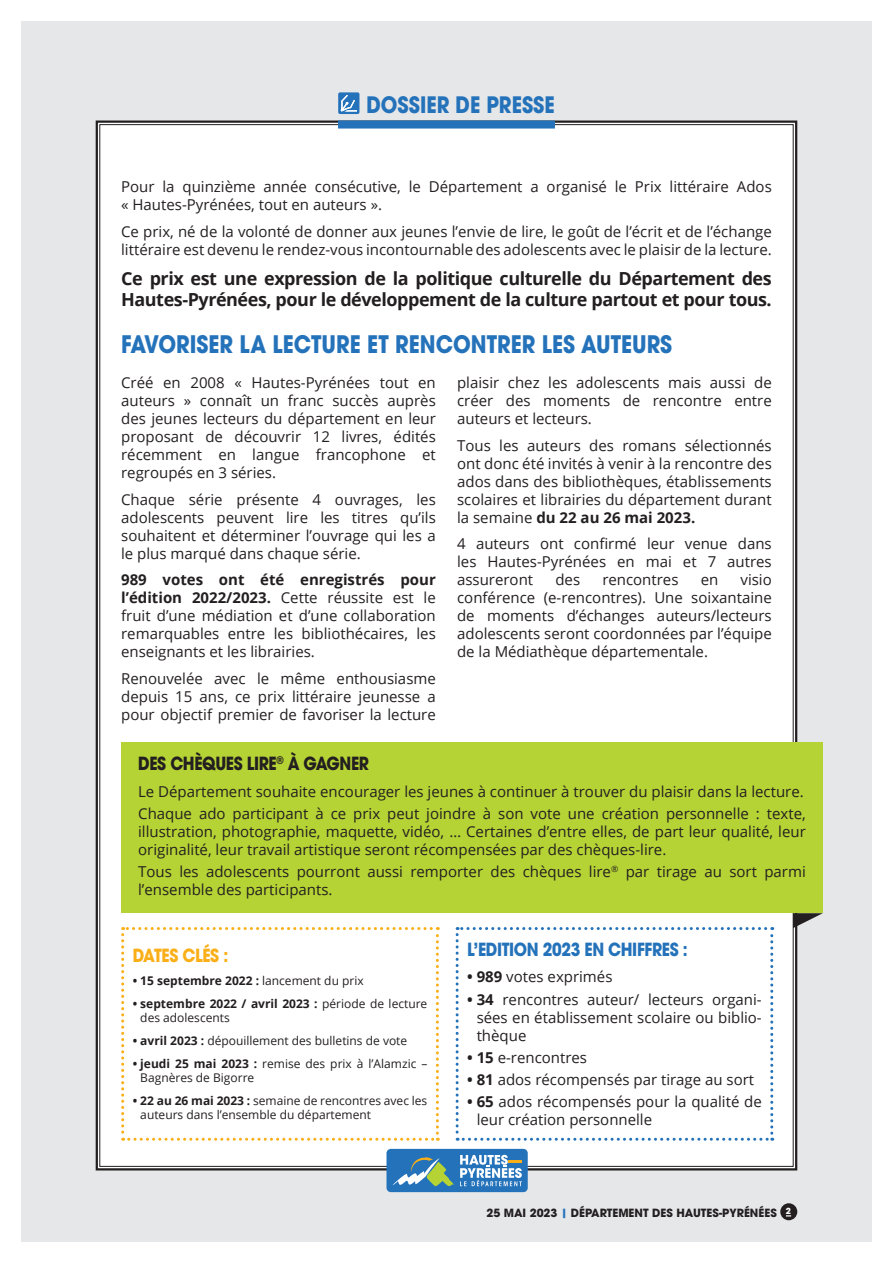
<style>
.page{position:relative;width:893px;height:1263px;background:#fff}
.page>*{position:absolute;margin:0;border:0;box-sizing:border-box;transform-origin:0 0}
.t1{font:700 24px "ITC Avant Garde Pro";color:#2472ba;scale:.87 1}
.t2{font:700 22.5px "ITC Avant Garde Pro";color:#2472ba;scale:.87 1}
.t3{font:700 18px/21.6px "Open Sans";letter-spacing:-.025em;color:#231f20}
.t4{font:700 18px "ITC Avant Garde Pro";letter-spacing:-.025em;color:#2472ba;scale:.87 1}
.t5{font:700 18px "ITC Avant Garde Pro";letter-spacing:-.025em;color:#231f20;scale:.87 1}
.t6{font:700 18px "ITC Avant Garde Pro";letter-spacing:-.025em;color:#faaf18;scale:.87 1}
.t7{font:15px/18px "Open Sans";color:#231f20;text-align:justify}
.t8{font:12px/14.4px "Open Sans";color:#231f20}
.t9{font:700 12px "Open Sans";color:#231f20}
.t10{font:700 11.25px "ITC Avant Garde Pro";color:#231f20}
.s1{font-weight:700}
.s2{font-weight:400}
.s3{color:#2472ba}
</style>
<div class="page">
<div style="left:21px;top:21px;width:851px;height:1221px;background:#e6e7e9"></div>
<div style="left:95px;top:120px;width:703px;height:1051px;background:#fff"></div>
<div style="left:338px;top:120px;width:217px;height:9px;background:#2472ba"></div>
<div style="left:338px;top:92px;width:21px;height:22px;border:2px solid #2472ba"></div>
<svg style="left:341px;top:95px;width:16px;height:17px"></svg>
<div style="left:780px;top:1203px;width:17px;height:17px;background:#231f20;border-radius:50%"></div>
<div style="left:386px;top:1149px;width:142px;height:43px;background:#2472ba;border-radius:4px"></div>
<svg style="left:460px;top:1155px;width:62px;height:31px"></svg>
<svg style="left:392px;top:1157px;width:62px;height:29px"></svg>
<svg style="left:793px;top:913px;width:30px;height:15px"></svg>
<div style="left:121px;top:742px;width:702px;height:171px;background:#b5d334"></div>
<div style="left:121px;top:927px;width:318px;height:214px;background:#fff"></div>
<div style="left:456px;top:927px;width:317px;height:214px;background:#fff"></div>
<h2 class="t2" style="left:366px;top:89px;width:218px">DOSSIER DE PRESSE</h2>
<p class="t7" style="left:121px;top:177px;width:652px">Pour la quinzième année consécutive, le Département a organisé le Prix littéraire Ados « Hautes-Pyrénées, tout en auteurs ».</p>
<p class="t7" style="left:121px;top:222px;width:652px">Ce prix, né de la volonté de donner aux jeunes l’envie de lire, le goût de l’écrit et de l’échange littéraire est devenu le rendez-vous incontournable des adolescents avec le plaisir de la lecture.</p>
<p class="t3" style="left:121px;top:267px;width:652px">Ce prix est une expression de la politique culturelle du Département des<br>Hautes-Pyrénées, pour le développement de la culture partout et pour tous.</p>
<h1 class="t1" style="left:121px;top:328px;width:635px">FAVORISER LA LECTURE ET RENCONTRER LES AUTEURS</h1>
<p class="t7" style="left:121px;top:373px;width:316px">Créé en 2008 « Hautes-Pyrénées tout en auteurs » connaît un franc succès auprès des jeunes lecteurs du département en leur proposant de découvrir 12 livres, édités récemment en langue francophone et regroupés en 3 séries.</p>
<p class="t7" style="left:121px;top:490px;width:316px">Chaque série présente 4 ouvrages, les adolescents peuvent lire les titres qu’ils souhaitent et déterminer l’ouvrage qui les a le plus marqué dans chaque série.</p>
<p class="t7" style="left:121px;top:570px;width:316px"><span class="s1">989 votes ont été enregistrés pour l’édition 2022/2023.</span> Cette réussite est le fruit d’une médiation et d’une collaboration remarquables entre les bibliothécaires, les enseignants et les librairies.</p>
<p class="t7" style="left:121px;top:669px;width:316px">Renouvelée avec le même enthousiasme depuis 15 ans, ce prix littéraire jeunesse a pour objectif premier de favoriser la lecture</p>
<p class="t7" style="left:457px;top:373px;width:316px">plaisir chez les adolescents mais aussi de créer des moments de rencontre entre auteurs et lecteurs.</p>
<p class="t7" style="left:457px;top:436px;width:316px">Tous les auteurs des romans sélectionnés ont donc été invités à venir à la rencontre des ados dans des bibliothèques, établissements scolaires et librairies du département durant la semaine <span class="s1">du 22 au 26 mai 2023.</span></p>
<p class="t7" style="left:457px;top:534px;width:316px">4 auteurs ont confirmé leur venue dans les Hautes-Pyrénées en mai et 7 autres assureront</p>
<p class="t7" style="left:555px;top:570px;width:26px">des</p>
<p class="t7" style="left:602px;top:570px;width:78px">rencontres</p>
<p class="t7" style="left:701px;top:570px;width:19px">en</p>
<p class="t7" style="left:457px;top:570px;width:316px;text-indent:283px">visio conférence (e-rencontres). Une soixantaine de moments d’échanges auteurs/lecteurs adolescents seront coordonnées par l’équipe de la Médiathèque départementale.</p>
<p class="t5" style="left:138px;top:752px;width:267px">DES CHÈQUES LIRE<sup>®</sup> À GAGNER</p>
<p class="t7" style="left:138px;top:780px;width:669px;line-height:22.2px">Le Département souhaite encourager les jeunes à continuer à trouver du plaisir dans la lecture.<br>Chaque ado participant à ce prix peut joindre à son vote une création personnelle : texte,</p>
<p class="t7" style="left:138px;top:822px;width:669px">illustration, photographie, maquette, vidéo, … Certaines d’entre elles, de part leur qualité, leur originalité, leur travail artistique seront récompensées par des chèques-lire.</p>
<p class="t7" style="left:138px;top:862px;width:669px">Tous les adolescents pourront aussi remporter des chèques lire<sup>®</sup> par tirage au sort parmi l’ensemble des participants.</p>
<p class="t6" style="left:133px;top:943px;width:111px">DATES CLÉS :</p>
<p class="t9" style="left:133px;top:972px;width:233px">• 15 septembre 2022 : <span class="s2">lancement du prix</span></p>
<p class="t8" style="left:140px;top:996px;width:289px;text-indent:-8px"><span class="s1">• septembre 2022 / avril 2023 :</span> période de lecture des adolescents</p>
<p class="t8" style="left:133px;top:1033px;width:276px"><span class="s1">• avril 2023 :</span> dépouillement des bulletins de vote</p>
<p class="t8" style="left:140px;top:1056px;width:289px;text-indent:-8px"><span class="s1">• jeudi 25 mai 2023 :</span> remise des prix à l’Alamzic –<br>Bagnères de Bigorre</p>
<p class="t8" style="left:140px;top:1093px;width:289px;text-indent:-8px"><span class="s1">• 22 au 26 mai 2023 :</span> semaine de rencontres avec les auteurs dans l’ensemble du département</p>
<p class="t4" style="left:467px;top:937px;width:255px">L’EDITION 2023 EN CHIFFRES :</p>
<p class="t7" style="left:467px;top:967px;width:147px"><span class="s1">• 989</span> votes exprimés</p>
<p class="t7" style="left:477px;top:990px;width:287px;text-indent:-10px"><span class="s1">• 34</span> rencontres auteur/ lecteurs organi&shy;sées en établissement scolaire ou biblio&shy;thèque</p>
<p class="t7" style="left:467px;top:1048px;width:121px"><span class="s1">• 15</span> e-rencontres</p>
<p class="t7" style="left:467px;top:1070px;width:289px"><span class="s1">• 81</span> ados récompensés par tirage au sort</p>
<p class="t7" style="left:477px;top:1092px;width:287px;text-indent:-10px"><span class="s1">• 65</span> ados récompensés pour la qualité de leur création personnelle</p>
<p class="t10" style="left:486px;top:1205px;width:306px">25 MAI 2023 <span class="s3">|</span> DÉPARTEMENT DES HAUTES-PYRÉNÉES <sup>2</sup></p>
</div>
